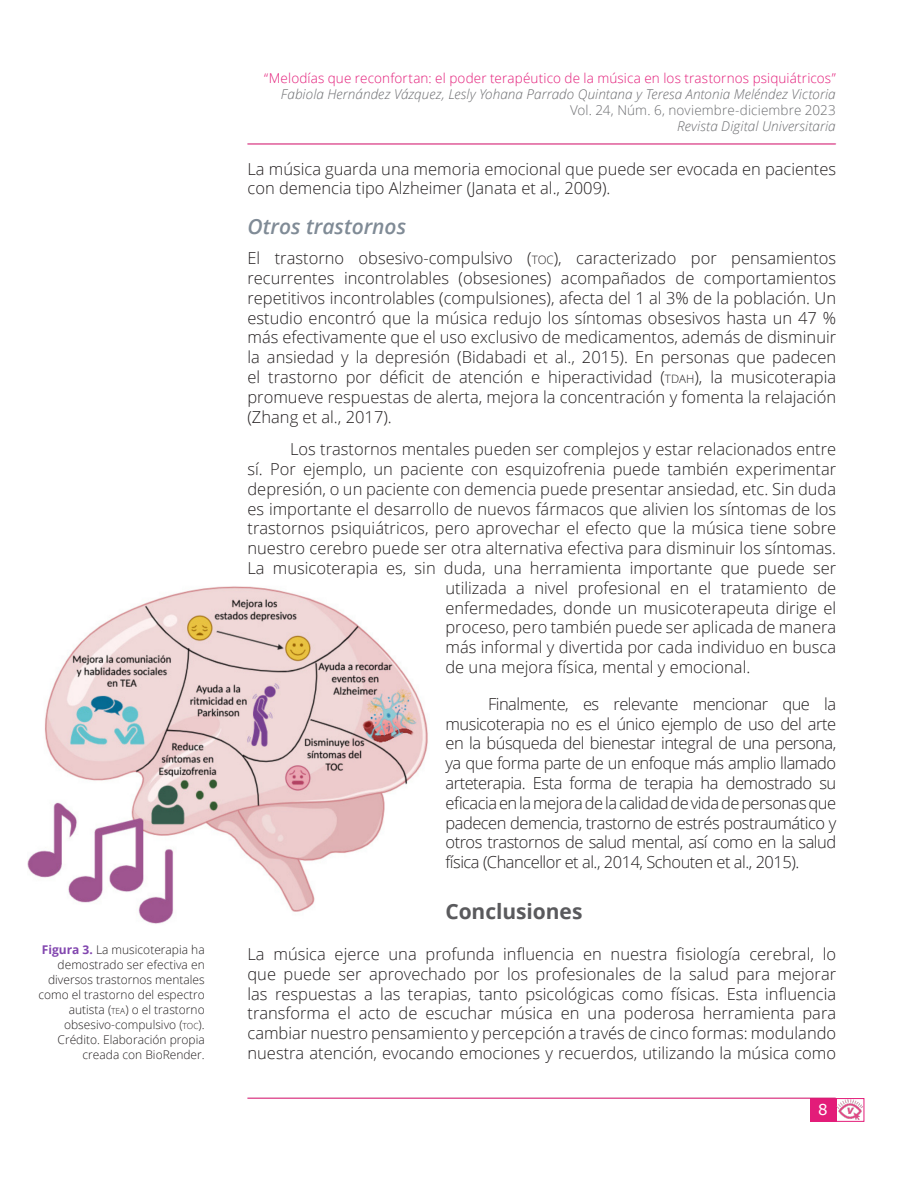
<style>
.page{position:relative;width:918px;height:1188px;background:#fff}
.page>*{position:absolute;margin:0;border:0;box-sizing:border-box;transform-origin:0 0}
.Subsubtitulo-St2{font:italic 600 21px "Open Sans";color:#808b96}
.subtitulo-1{font:700 21px "Open Sans";letter-spacing:-.005em;color:#5a5a5d}
.texto_sangria{font:300 16.5px/19.8px "Open Sans";color:#231f20}
.texto_normal{font:300 16.5px/19.8px "Open Sans";color:#231f20;text-align:justify}
.t1{font:15px "Verdana";color:#fff}
.t2{font:italic 300 13.5px "Open Sans";letter-spacing:.005em;color:#6c6d70}
.t3{font:300 13.5px "Open Sans";letter-spacing:.01em;color:#e31c79}
.t4{font:300 13.5px "Open Sans";letter-spacing:.01em;color:#6c6d70}
.imagen{font:300 12px/15px "Open Sans";color:#231f20;text-align:right}
.s1{font-weight:700;color:#8246af}
.s2{font-size:8.4px}
.s3{font-size:11.55px}
</style>
<div class="page">
<div style="left:810px;top:1098px;width:26px;height:24px;background:#e31c79"></div>
<hr style="left:247px;top:1097px;width:589px;height:2px;background:#eaacc9">
<hr style="left:247px;top:1098px;width:589px;height:1px;background:#e31c79">
<div style="left:836px;top:1098px;width:28px;height:24px;border:1px solid #e31c79"></div>
<img style="left:837px;top:1099px;width:26px;height:20px">
<hr style="left:247px;top:143px;width:589px;height:2px;background:#e37ead">
<hr style="left:247px;top:144px;width:589px;height:1px;background:#e31c79">
<img style="left:27px;top:586px;width:401px;height:338px">
<p class="imagen" style="left:38px;top:942px;width:168px"><span class="s1">Figura 3.</span> La musicoterapia ha demostrado ser efectiva en diversos trastornos mentales como el trastorno del espectro autista (<span class="s2">TEA</span>) o el trastorno obsesivo-compulsivo (<span class="s2">TOC</span>).<br>Crédito. Elaboración propia creada con BioRender.</p>
<p class="t3" style="left:264px;top:69px;width:573px">“Melodías que reconfortan: el poder terapéutico de la música en los trastornos psiquiátricos”</p>
<p class="t2" style="left:281px;top:85px;width:556px">Fabiola Hernández Vázquez, Lesly Yohana Parrado Quintana y Teresa Antonia Meléndez Victoria</p>
<p class="t4" style="left:570px;top:101px;width:267px">Vol. 24, Núm. 6, noviembre-diciembre 2023</p>
<p class="t2" style="left:677px;top:117px;width:160px">Revista Digital Universitaria</p>
<p class="texto_sangria" style="left:248px;top:158px;width:590px">La música guarda una memoria emocional que puede ser evocada en pacientes con demencia tipo Alzheimer (Janata et al., 2009).</p>
<p class="Subsubtitulo-St2" style="left:248px;top:212px;width:160px">Otros trastornos</p>
<p class="texto_normal" style="left:248px;top:248px;width:590px">El trastorno obsesivo-compulsivo (<span class="s3">TOC</span>), caracterizado por pensamientos recurrentes incontrolables (obsesiones) acompañados de comportamientos repetitivos incontrolables (compulsiones), afecta del 1 al 3% de la población. Un estudio encontró que la música redujo los síntomas obsesivos hasta un 47 % más efectivamente que el uso exclusivo de medicamentos, además de disminuir la ansiedad y la depresión (Bidabadi et al., 2015). En personas que padecen el trastorno por déficit de atención e hiperactividad (<span class="s3">TDAH</span>), la musicoterapia promueve respuestas de alerta, mejora la concentración y fomenta la relajación (Zhang et al., 2017).</p>
<p class="texto_sangria" style="left:290px;top:439px;width:548px">Los trastornos mentales pueden ser complejos y estar relacionados entre</p>
<p class="texto_sangria" style="left:248px;top:459px;width:590px">sí. Por ejemplo, un paciente con esquizofrenia puede también experimentar</p>
<p class="texto_sangria" style="left:248px;top:478px;width:590px">depresión, o un paciente con demencia puede presentar ansiedad, etc. Sin duda</p>
<p class="texto_sangria" style="left:248px;top:498px;width:590px">es importante el desarrollo de nuevos fármacos que alivien los síntomas de los</p>
<p class="texto_sangria" style="left:248px;top:518px;width:590px">trastornos psiquiátricos, pero aprovechar el efecto que la música tiene sobre</p>
<p class="texto_sangria" style="left:248px;top:538px;width:590px">nuestro cerebro puede ser otra alternativa efectiva para disminuir los síntomas.</p>
<p class="texto_sangria" style="left:248px;top:558px;width:590px">La musicoterapia es, sin duda, una herramienta importante que puede ser</p>
<p class="texto_sangria" style="left:446px;top:577px;width:392px">utilizada a nivel profesional en el tratamiento de</p>
<p class="texto_sangria" style="left:446px;top:597px;width:392px">enfermedades, donde un musicoterapeuta dirige el</p>
<p class="texto_sangria" style="left:446px;top:617px;width:392px">proceso, pero también puede ser aplicada de manera</p>
<p class="texto_sangria" style="left:446px;top:637px;width:392px">más informal y divertida por cada individuo en busca</p>
<p class="texto_sangria" style="left:446px;top:657px;width:306px">de una mejora física, mental y emocional.</p>
<p class="texto_sangria" style="left:446px;top:693px;width:392px;text-align:justify;text-indent:43px">Finalmente, es relevante mencionar que la musicoterapia no es el único ejemplo de uso del arte en la búsqueda del bienestar integral de una persona, ya que forma parte de un enfoque más amplio llamado arteterapia. Esta forma de terapia ha demostrado su eficacia en la mejora de la calidad de vida de personas que padecen demencia, trastorno de estrés postraumático y otros trastornos de salud mental, así como en la salud física (Chancellor et al., 2014, Schouten et al., 2015).</p>
<p class="subtitulo-1" style="left:446px;top:896px;width:139px">Conclusiones</p>
<p class="texto_normal" style="left:248px;top:944px;width:590px">La música ejerce una profunda influencia en nuestra fisiología cerebral, lo que puede ser aprovechado por los profesionales de la salud para mejorar las respuestas a las terapias, tanto psicológicas como físicas. Esta influencia transforma el acto de escuchar música en una poderosa herramienta para cambiar nuestro pensamiento y percepción a través de cinco formas: modulando nuestra atención, evocando emociones y recuerdos, utilizando la música como</p>
<p class="t1" style="left:818px;top:1097px;width:38px">8 8</p>
</div>
